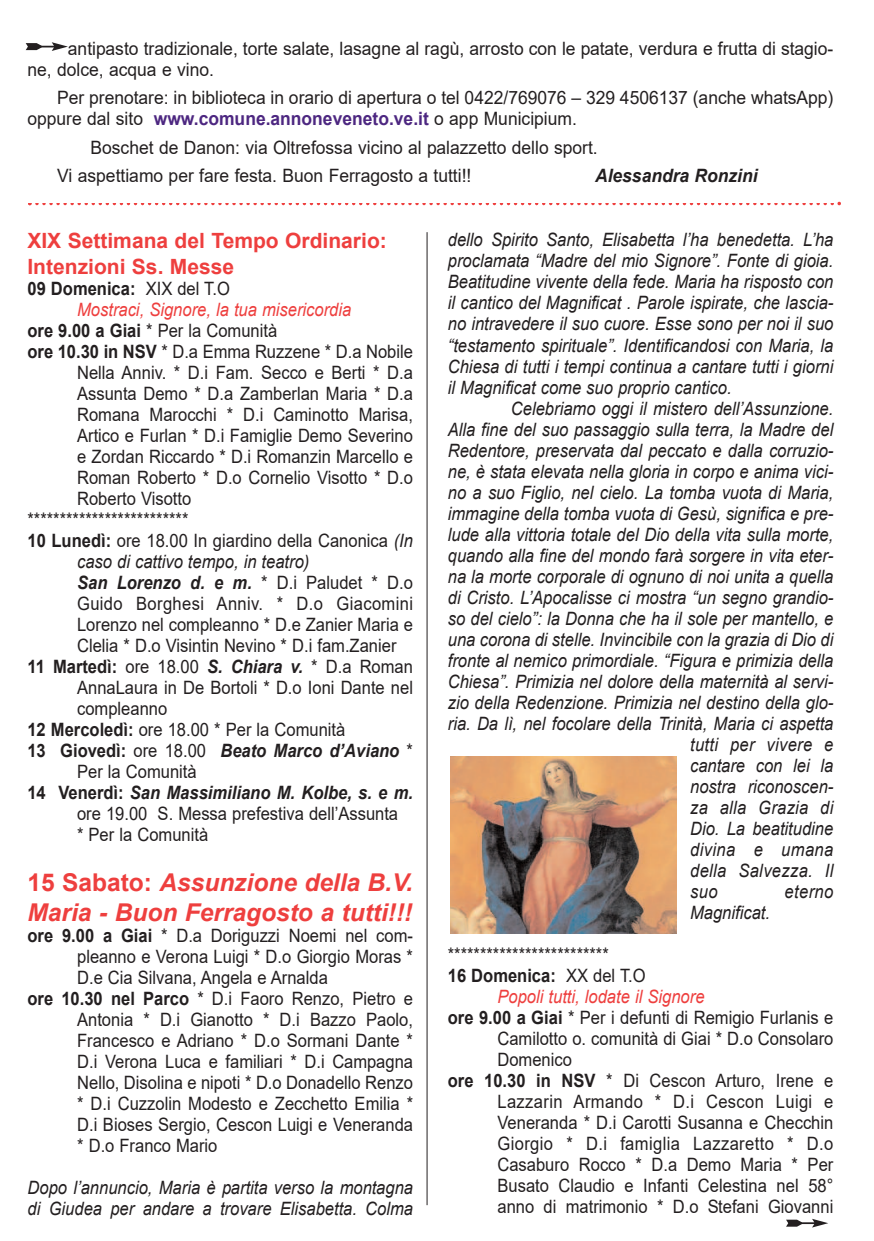
<style>
.page{position:relative;width:874px;height:1241px;background:#fff}
.page>*{position:absolute;margin:0;border:0;box-sizing:border-box;transform-origin:0 0}
.t1{font:italic 700 24.5px/29.4px "Arial";color:#ee3f3e}
.t2{font:700 21px/25.2px "Arial";color:#ee3f3e}
.t3{font:18.38px "Arial";color:#231f20;scale:.9 1}
.t4{font:italic 18.38px/21px "Arial";color:#231f20;scale:.9 1}
.t5{font:18.38px/21px "Arial";color:#231f20;scale:.95 1}
.t6{font:italic 700 18.38px "Arial";color:#231f20;scale:.9 1}
.t7{font:18.38px "Arial";letter-spacing:.02em;color:#231f20;scale:.9 1}
.t8{font:italic 18.38px "Arial";color:#ee3f3e;scale:.9 1}
.t9{font:italic 18.38px "Arial";letter-spacing:.02em;color:#231f20;scale:.9 1}
.t10{font:700 18.38px "Arial";color:#231f20;scale:.9 1}
.t11{font:italic 700 18.38px "Arial";color:#231f20;scale:.95 1}
.s1{font-weight:700;color:#4d2781}
.s2{font-weight:400}
.s3{font-weight:700}
.s4{font-style:italic}
.s5{font-weight:400;font-style:normal}
.s6{font-weight:700;font-style:italic}
.s7{font-style:normal}
</style>
<div class="page">
<svg style="left:28px;top:202px;width:812px;height:3px"></svg>
<svg style="left:26px;top:42px;width:42px;height:9px"></svg>
<div style="left:450px;top:756px;width:225px;height:182px;background:linear-gradient(to right,#fff,#fff)"></div>
<img style="left:450px;top:756px;width:225px;height:177px">
<hr style="left:426px;top:232px;width:1px;height:972px;background:#231f20">
<svg style="left:786px;top:1218px;width:41px;height:9px"></svg>
<p class="t5" style="left:27px;top:38px;width:849px;text-indent:40px">antipasto tradizionale, torte salate, lasagne al ragù, arrosto con le patate, verdura e frutta di stagio&shy;ne, dolce, acqua e vino.</p>
<p class="t5" style="left:27px;top:87px;width:849px;text-indent:30px">Per prenotare: in biblioteca in orario di apertura o tel 0422/769076 – 329 4506137 (anche whatsApp) oppure dal sito <span class="s1">www.comune.annoneveneto.ve.it</span> o app Municipium.</p>
<p class="t5" style="left:57px;top:133px;width:570px;line-height:28.5px;text-indent:33px">Boschet de Danon: via Oltrefossa vicino al palazzetto dello sport.<br>Vi aspettiamo per fare festa. Buon Ferragosto a tutti!!</p>
<p class="t11" style="left:594px;top:166px;width:173px">Alessandra Ronzini</p>
<p class="t2" style="left:27px;top:228px;width:361px">XIX Settimana del Tempo Ordinario:<br>Intenzioni Ss. Messe</p>
<p class="t10" style="left:27px;top:278px;width:226px">09 Domenica: <span class="s2">XIX del T.O</span></p>
<p class="t8" style="left:77px;top:299px;width:306px">Mostraci, Signore, la tua misericordia</p>
<p class="t3" style="left:27px;top:320px;width:279px"><span class="s3">ore 9.00 a Giai</span> * Per la Comunità</p>
<p class="t3" style="left:27px;top:341px;width:429px"><span class="s3">ore 10.30 in NSV</span> * D.a Emma Ruzzene * D.a Nobile</p>
<p class="t3" style="left:77px;top:362px;width:374px">Nella Anniv. * D.i Fam. Secco e Berti * D.a</p>
<p class="t3" style="left:77px;top:383px;width:374px">Assunta Demo * D.a Zamberlan Maria * D.a</p>
<p class="t3" style="left:77px;top:404px;width:374px">Romana Marocchi * D.i Caminotto Marisa,</p>
<p class="t3" style="left:77px;top:425px;width:374px">Artico e Furlan * D.i Famiglie Demo Severino</p>
<p class="t3" style="left:77px;top:446px;width:374px">e Zordan Riccardo * D.i Romanzin Marcello e</p>
<p class="t3" style="left:77px;top:467px;width:374px">Roman Roberto * D.o Cornelio Visotto * D.o</p>
<p class="t3" style="left:77px;top:488px;width:128px">Roberto Visotto</p>
<p class="t3" style="left:27px;top:509px;width:180px">*************************</p>
<p class="t3" style="left:27px;top:530px;width:429px"><span class="s3">10 Lunedì:</span> ore 18.00 In giardino della Canonica <span class="s4">(In</span></p>
<p class="t4" style="left:77px;top:550px;width:259px">caso di cattivo tempo, in teatro)</p>
<p class="t6" style="left:77px;top:572px;width:374px">San Lorenzo d. e m. <span class="s5">* D.i Paludet * D.o</span></p>
<p class="t7" style="left:77px;top:593px;width:374px">Guido Borghesi Anniv. * D.o Giacomini</p>
<p class="t3" style="left:77px;top:614px;width:374px">Lorenzo nel compleanno * D.e Zanier Maria e</p>
<p class="t3" style="left:77px;top:635px;width:356px">Clelia * D.o Visintin Nevino * D.i fam.Zanier</p>
<p class="t3" style="left:27px;top:656px;width:429px"><span class="s3">11 Martedì:</span> ore 18.00 <span class="s6">S. Chiara v.</span> * D.a Roman</p>
<p class="t3" style="left:77px;top:677px;width:374px">AnnaLaura in De Bortoli * D.o Ioni Dante nel</p>
<p class="t3" style="left:77px;top:698px;width:102px">compleanno</p>
<p class="t3" style="left:27px;top:719px;width:354px"><span class="s3">12 Mercoledì:</span> ore 18.00 * Per la Comunità</p>
<p class="t6" style="left:27px;top:740px;width:429px"><span class="s7">13 Giovedì:</span> <span class="s5">ore 18.00</span> Beato Marco d’Aviano <span class="s5">*</span></p>
<p class="t3" style="left:77px;top:761px;width:134px">Per la Comunità</p>
<p class="t6" style="left:27px;top:782px;width:429px"><span class="s7">14 Venerdì:</span> San Massimiliano M. Kolbe, s. e m.</p>
<p class="t3" style="left:77px;top:803px;width:358px">ore 19.00 S. Messa prefestiva dell’Assunta</p>
<p class="t3" style="left:77px;top:824px;width:147px">* Per la Comunità</p>
<h1 class="t1" style="left:27px;top:867px;width:387px"><span class="s7">15 Sabato:</span> Assunzione della B.V.<br>Maria - Buon Ferragosto a tutti!!!</h1>
<p class="t3" style="left:27px;top:924px;width:429px"><span class="s3">ore 9.00 a Giai</span> * D.a Doriguzzi Noemi nel com-</p>
<p class="t3" style="left:77px;top:945px;width:374px">pleanno e Verona Luigi * D.o Giorgio Moras *</p>
<p class="t3" style="left:77px;top:966px;width:280px">D.e Cia Silvana, Angela e Arnalda</p>
<p class="t3" style="left:27px;top:987px;width:429px"><span class="s3">ore 10.30 nel Parco</span> * D.i Faoro Renzo, Pietro e</p>
<p class="t3" style="left:77px;top:1008px;width:374px">Antonia * D.i Gianotto * D.i Bazzo Paolo,</p>
<p class="t3" style="left:77px;top:1029px;width:374px">Francesco e Adriano * D.o Sormani Dante *</p>
<p class="t3" style="left:77px;top:1050px;width:374px">D.i Verona Luca e familiari * D.i Campagna</p>
<p class="t3" style="left:77px;top:1071px;width:374px">Nello, Disolina e nipoti * D.o Donadello Renzo</p>
<p class="t3" style="left:77px;top:1092px;width:374px">* D.i Cuzzolin Modesto e Zecchetto Emilia *</p>
<p class="t3" style="left:77px;top:1113px;width:374px">D.i Bioses Sergio, Cescon Luigi e Veneranda</p>
<p class="t3" style="left:77px;top:1134px;width:157px">* D.o Franco Mario</p>
<p class="t4" style="left:28px;top:1176px;width:429px">Dopo l’annuncio, Maria è partita verso la montagna di Giudea per andare a trovare Elisabetta. Colma</p>
<p class="t4" style="left:447px;top:229px;width:429px;text-align:justify">dello Spirito Santo, Elisabetta l’ha benedetta. L’ha proclamata “Madre del mio Signore”. Fonte di gioia.<br>Beatitudine vivente della fede. Maria ha risposto con il cantico del Magnificat . Parole ispirate, che lascia&shy;no intravedere il suo cuore. Esse sono per noi il suo “testamento spirituale”. Identificandosi con Maria, la Chiesa di tutti i tempi continua a cantare tutti i giorni il Magnificat come suo proprio cantico.</p>
<p class="t4" style="left:510px;top:397px;width:359px">Celebriamo oggi il mistero dell’Assunzione.</p>
<p class="t4" style="left:447px;top:418px;width:429px">Alla fine del suo passaggio sulla terra, la Madre del</p>
<p class="t4" style="left:447px;top:439px;width:428px">Redentore, preservata dal peccato e dalla corruzio-</p>
<p class="t4" style="left:447px;top:460px;width:428px">ne, è stata elevata nella gloria in corpo e anima vici-</p>
<p class="t4" style="left:447px;top:481px;width:429px">no a suo Figlio, nel cielo. La tomba vuota di Maria,</p>
<p class="t4" style="left:447px;top:502px;width:428px">immagine della tomba vuota di Gesù, significa e pre-</p>
<p class="t4" style="left:447px;top:523px;width:429px">lude alla vittoria totale del Dio della vita sulla morte,</p>
<p class="t4" style="left:447px;top:544px;width:428px">quando alla fine del mondo farà sorgere in vita eter-</p>
<p class="t4" style="left:447px;top:565px;width:429px">na la morte corporale di ognuno di noi unita a quella</p>
<p class="t4" style="left:447px;top:586px;width:428px">di Cristo. L’Apocalisse ci mostra “un segno grandio-</p>
<p class="t4" style="left:447px;top:607px;width:429px">so del cielo”: la Donna che ha il sole per mantello, e</p>
<p class="t4" style="left:447px;top:628px;width:429px">una corona di stelle. Invincibile con la grazia di Dio di</p>
<p class="t4" style="left:447px;top:649px;width:429px">fronte al nemico primordiale. “Figura e primizia della</p>
<p class="t4" style="left:447px;top:670px;width:428px">Chiesa”. Primizia nel dolore della maternità al servi-</p>
<p class="t4" style="left:447px;top:691px;width:428px">zio della Redenzione. Primizia nel destino della glo-</p>
<p class="t4" style="left:447px;top:712px;width:429px">ria. Da lì, nel focolare della Trinità, Maria ci aspetta</p>
<p class="t9" style="left:689px;top:734px;width:161px">tutti per vivere e</p>
<p class="t4" style="left:689px;top:754px;width:161px">cantare con lei la</p>
<p class="t4" style="left:689px;top:775px;width:160px">nostra riconoscen-</p>
<p class="t9" style="left:689px;top:797px;width:161px">za alla Grazia di</p>
<p class="t4" style="left:689px;top:817px;width:161px">Dio. La beatitudine</p>
<p class="t9" style="left:689px;top:839px;width:161px">divina e umana</p>
<p class="t9" style="left:689px;top:860px;width:161px">della Salvezza. Il</p>
<p class="t4" style="left:689px;top:880px;width:32px">suo</p>
<p class="t4" style="left:784px;top:880px;width:56px">eterno</p>
<p class="t4" style="left:689px;top:901px;width:90px">Magnificat.</p>
<p class="t3" style="left:447px;top:944px;width:180px">*************************</p>
<p class="t10" style="left:447px;top:965px;width:221px">16 Domenica: <span class="s2">XX del T.O</span></p>
<p class="t8" style="left:497px;top:986px;width:231px">Popoli tutti, lodate il Signore</p>
<p class="t3" style="left:447px;top:1007px;width:429px"><span class="s3">ore 9.00 a Giai</span> * Per i defunti di Remigio Furlanis e</p>
<p class="t3" style="left:497px;top:1028px;width:374px">Camilotto o. comunità di Giai * D.o Consolaro</p>
<p class="t3" style="left:497px;top:1049px;width:84px">Domenico</p>
<p class="t3" style="left:447px;top:1070px;width:429px"><span class="s3">ore 10.30 in NSV</span> * Di Cescon Arturo, Irene e</p>
<p class="t7" style="left:497px;top:1091px;width:374px">Lazzarin Armando * D.i Cescon Luigi e</p>
<p class="t3" style="left:497px;top:1112px;width:374px">Veneranda * D.i Carotti Susanna e Checchin</p>
<p class="t7" style="left:497px;top:1133px;width:374px">Giorgio * D.i famiglia Lazzaretto * D.o</p>
<p class="t3" style="left:497px;top:1154px;width:374px">Casaburo Rocco * D.a Demo Maria * Per</p>
<p class="t3" style="left:497px;top:1175px;width:374px">Busato Claudio e Infanti Celestina nel 58°</p>
<p class="t3" style="left:497px;top:1196px;width:374px">anno di matrimonio * D.o Stefani Giovanni</p>
</div>
